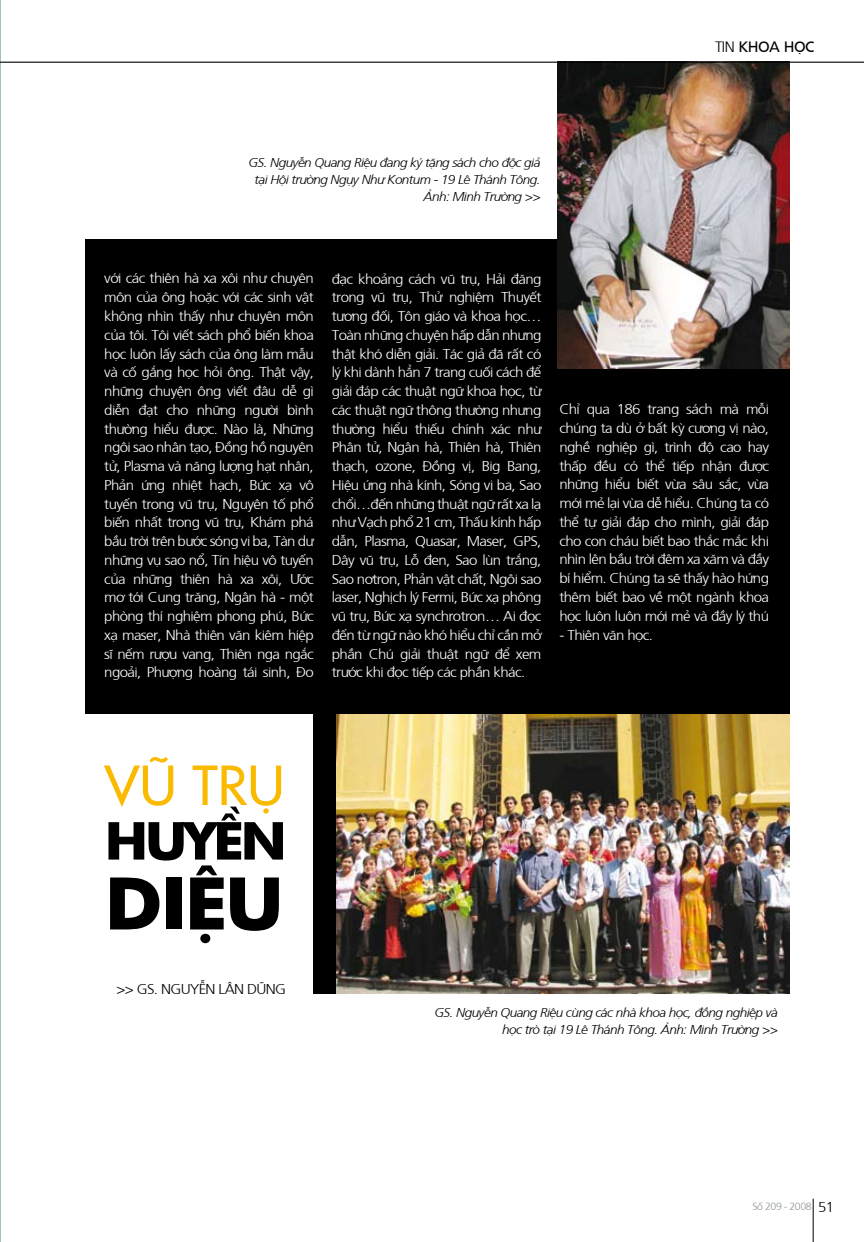
<style>
.page{position:relative;width:864px;height:1242px;background:#fff}
.page>*{position:absolute;margin:0;border:0;box-sizing:border-box;transform-origin:0 0}
.t1{font:700 72.75px "Futura";color:#000;scale:1.05 1}
.t2{font:52.35px "Fujiyama";color:#faba00;scale:1.05 1}
.t3{font:700 52.35px "Futura";letter-spacing:-.07em;color:#000;scale:1.05 1}
.t4{font:15px "Frutiger";letter-spacing:-.04em;color:#000}
.t5{font:300 14.25px/18.8px "Frutiger";letter-spacing:-.04em;color:#fff;text-align:justify;scale:1.05 1}
.t6{font:300 14.25px "Frutiger";letter-spacing:-.04em;color:#000;scale:1.05 1}
.t7{font:italic 300 12.9px/17px "Frutiger";letter-spacing:-.04em;color:#000;text-align:right;scale:1.05 1}
.t8{font:300 10.5px "Frutiger";letter-spacing:-.04em;color:#8e9498}
.s1{font-weight:300}
.s2{font-size:14.25px;color:#000}
</style>
<div class="page">
<hr style="left:0;top:0;width:1px;height:1242px;background:#7da3a1">
<svg style="left:811px;top:61px;width:52px;height:1px"></svg>
<div style="left:85px;top:239px;width:704px;height:754px;background:#000"></div>
<div style="left:71px;top:714px;width:242px;height:353px;background:#fff"></div>
<img style="left:336px;top:714px;width:453px;height:279px">
<img style="left:557px;top:63px;width:232px;height:305px">
<hr style="left:812px;top:1198px;width:1px;height:44px;background:#000">
<hr style="left:0;top:62px;width:863px;height:1px;background:#000">
<p class="t4" style="left:714px;top:37px;width:101px"><span class="s1">TIN</span> KHOA HỌC</p>
<p class="t7" style="left:248px;top:153px;width:279px">GS. Nguyễn Quang Riệu đang ký tặng sách cho độc giả tại Hội trường Ngụy Như Kontum - 19 Lê Thánh Tông.<br>Ảnh: Minh Trường &gt;&gt;</p>
<p class="t5" style="left:104px;top:268px;width:201px">với các thiên hà xa xôi như chuyên môn của ông hoặc với các sinh vật không nhìn thấy như chuyên môn của tôi. Tôi viết sách phổ biến khoa học luôn lấy sách của ông làm mẫu và cố gắng học hỏi ông. Thật vậy, những chuyện ông viết đâu dễ gì diễn đạt cho những người bình thường hiểu được. Nào là, Những ngôi sao nhân tạo, Đồng hồ nguyên tử, Plasma và năng lượng hạt nhân, Phản ứng nhiệt hạch, Bức xạ vô tuyến trong vũ trụ, Nguyên tố phổ biến nhất trong vũ trụ, Khám phá bầu trời trên bước sóng vi ba, Tàn dư những vụ sao nổ, Tín hiệu vô tuyến của những thiên hà xa xôi, Ước mơ tới Cung trăng, Ngân hà - một phòng thí nghiệm phong phú, Bức xạ maser, Nhà thiên văn kiêm hiệp sĩ nếm rượu vang, Thiên nga ngắc ngoải, Phượng hoàng tái sinh, Đo</p>
<p class="t5" style="left:332px;top:268px;width:201px">đạc khoảng cách vũ trụ, Hải đăng trong vũ trụ, Thử nghiệm Thuyết tương đối, Tôn giáo và khoa học… Toàn những chuyện hấp dẫn nhưng thật khó diễn giải. Tác giả đã rất có lý khi dành hẳn 7 trang cuối cách để giải đáp các thuật ngữ khoa học, từ các thuật ngữ thông thường nhưng thường hiểu thiếu chính xác như Phân tử, Ngân hà, Thiên hà, Thiên thạch, ozone, Đồng vị, Big Bang, Hiệu ứng nhà kính, Sóng vi ba, Sao chổi…đến những thuật ngữ rất xa lạ như Vạch phổ 21 cm, Thấu kính hấp dẫn, Plasma, Quasar, Maser, GPS, Dây vũ trụ, Lỗ đen, Sao lùn trắng, Sao nơtron, Phản vật chất, Ngôi sao laser, Nghịch lý Fermi, Bức xạ phông vũ trụ, Bức xạ synchrotron… Ai đọc đến từ ngữ nào khó hiểu chỉ cần mở phần Chú giải thuật ngữ để xem trước khi đọc tiếp các phần khác.</p>
<p class="t5" style="left:559px;top:399px;width:201px">Chỉ qua 186 trang sách mà mỗi chúng ta dù ở bất kỳ cương vị nào, nghề nghiệp gì, trình độ cao hay thấp đều có thể tiếp nhận được những hiểu biết vừa sâu sắc, vừa mới mẻ lại vừa dễ hiểu. Chúng ta có thể tự giải đáp cho mình, giải đáp cho con cháu biết bao thắc mắc khi nhìn lên bầu trời đêm xa xăm và đầy bí hiểm. Chúng ta sẽ thấy hào hứng thêm biết bao về một ngành khoa học luôn luôn mới mẻ và đầy lý thú</p>
<p class="t5" style="left:559px;top:624px;width:91px">- Thiên văn học.</p>
<h2 class="t2" style="left:104px;top:743px;width:173px">Vũ trụ</h2>
<h2 class="t3" style="left:104px;top:802px;width:176px">HUYỀN</h2>
<h1 class="t1" style="left:104px;top:850px;width:173px">DIỆU</h1>
<p class="t6" style="left:116px;top:979px;width:163px">&gt;&gt; GS. NGUYỄN LÂN DŨNG</p>
<p class="t7" style="left:434px;top:1003px;width:328px">GS. Nguyễn Quang Riệu cùng các nhà khoa học, đồng nghiệp và học trò tại 19 Lê Thánh Tông. Ảnh: Minh Trường &gt;&gt;</p>
<p class="t8" style="left:752px;top:1199px;width:83px">Số 209 - 2008 <span class="s2">51</span></p>
</div>
